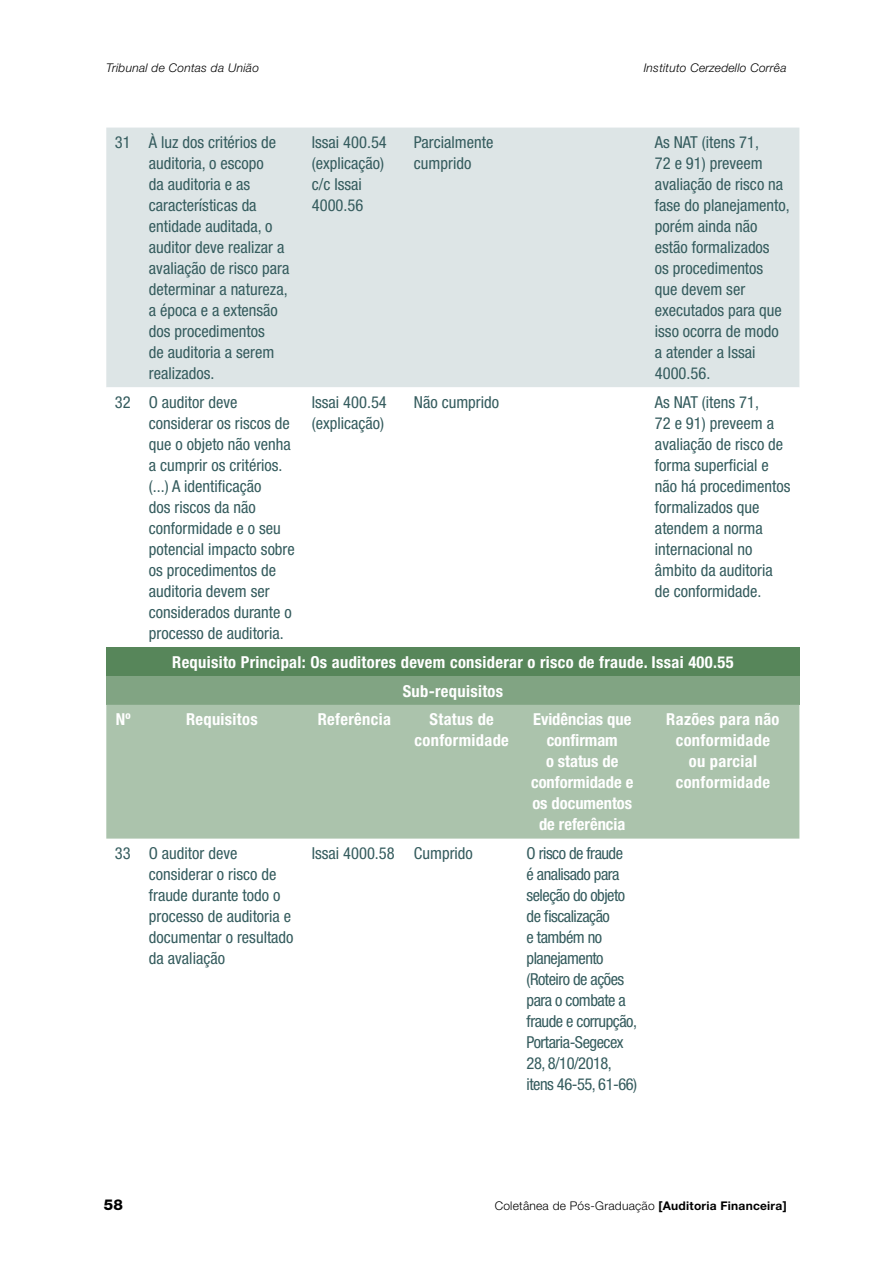
<style>
.page{position:relative;width:893px;height:1263px;background:#fff}
.page>*{position:absolute;margin:0;border:0;box-sizing:border-box;transform-origin:0 0}
.t1{font:condensed 16.5px/21px "Helvetica Neue LT Std";color:#355c5e}
.t2{font:700 condensed 16.5px/21px "Helvetica Neue LT Std";letter-spacing:.02em;color:#fff;text-align:center}
.t3{font:condensed 16.5px/21px "Helvetica Neue LT Std";letter-spacing:-.03em;color:#355c5e}
.t4{font:700 condensed 16.5px/21px "Helvetica Neue LT Std";color:#fff;text-align:center}
.t5{font:800 15px "Helvetica Neue LT Std";color:#000}
.t6{font:italic 300 12px "Helvetica Neue LT Std";letter-spacing:.02em;color:#000}
.t7{font:300 12px "Helvetica Neue LT Std";letter-spacing:.02em;color:#000}
.s1{font-weight:700}
</style>
<div class="page">
<div style="left:106px;top:128px;width:693px;height:259px;background:#dde5e6"></div>
<div style="left:106px;top:647px;width:693px;height:29px;background:#57865a"></div>
<div style="left:106px;top:676px;width:693px;height:29px;background:#81a483"></div>
<div style="left:106px;top:705px;width:693px;height:134px;background:#abc3ac"></div>
<p class="t6" style="left:106px;top:61px;width:154px">Tribunal de Contas da União</p>
<p class="t6" style="left:644px;top:61px;width:144px">Instituto Cerzedello Corrêa</p>
<p class="t1" style="left:149px;top:131px;width:142px;text-indent:-34px">31 À luz dos critérios de auditoria, o escopo<br>da auditoria e as características da entidade auditada, o auditor deve realizar a avaliação de risco para determinar a natureza, a época e a extensão dos procedimentos<br>de auditoria a serem realizados.</p>
<p class="t1" style="left:312px;top:131px;width:77px">Issai 400.54 (explicação) c/c Issai<br>4000.56</p>
<p class="t1" style="left:414px;top:131px;width:81px">Parcialmente cumprido</p>
<p class="t1" style="left:655px;top:131px;width:136px">As NAT (itens 71,<br>72 e 91) preveem avaliação de risco na fase do planejamento, porém ainda não estão formalizados<br>os procedimentos que devem ser executados para que isso ocorra de modo a atender a Issai<br>4000.56.</p>
<p class="t1" style="left:149px;top:391px;width:147px;text-indent:-34px">32 O auditor deve considerar os riscos de que o objeto não venha a cumprir os critérios. (...) A identificação<br>dos riscos da não conformidade e o seu potencial impacto sobre os procedimentos de auditoria devem ser considerados durante o processo de auditoria.</p>
<p class="t1" style="left:312px;top:391px;width:77px">Issai 400.54 (explicação)</p>
<p class="t1" style="left:414px;top:391px;width:87px">Não cumprido</p>
<p class="t1" style="left:655px;top:391px;width:137px">As NAT (itens 71,<br>72 e 91) preveem a avaliação de risco de forma superficial e não há procedimentos formalizados que atendem a norma internacional no âmbito da auditoria de conformidade.</p>
<p class="t2" style="left:172px;top:647px;width:563px;line-height:28.8px">Requisito Principal: Os auditores devem considerar o risco de fraude. Issai 400.55<br>Sub-requisitos</p>
<p class="t2" style="left:116px;top:709px;width:16px">Nº</p>
<p class="t2" style="left:186px;top:709px;width:73px">Requisitos</p>
<p class="t2" style="left:318px;top:709px;width:75px">Referência</p>
<p class="t2" style="left:415px;top:709px;width:96px">Status de conformidade</p>
<p class="t4" style="left:531px;top:709px;width:104px">Evidências que confirmam<br>o status de conformidade e os documentos de referência</p>
<p class="t2" style="left:666px;top:709px;width:115px">Razões para não conformidade ou parcial conformidade</p>
<p class="t1" style="left:149px;top:843px;width:146px;text-indent:-34px">33 O auditor deve considerar o risco de fraude durante todo o processo de auditoria e documentar o resultado da avaliação</p>
<p class="t1" style="left:312px;top:843px;width:163px">Issai 4000.58 Cumprido</p>
<p class="t3" style="left:527px;top:843px;width:112px">O risco de fraude<br>é analisado para seleção do objeto de fiscalização<br>e também no planejamento (Roteiro de ações para o combate a fraude e corrupção,<br>Portaria-Segecex<br>28, 8/10/2018, itens 46-55, 61-66)</p>
<p class="t5" style="left:104px;top:1195px;width:20px">58</p>
<p class="t7" style="left:495px;top:1198px;width:293px">Coletânea de Pós-Graduação <span class="s1">[Auditoria Financeira]</span></p>
</div>
